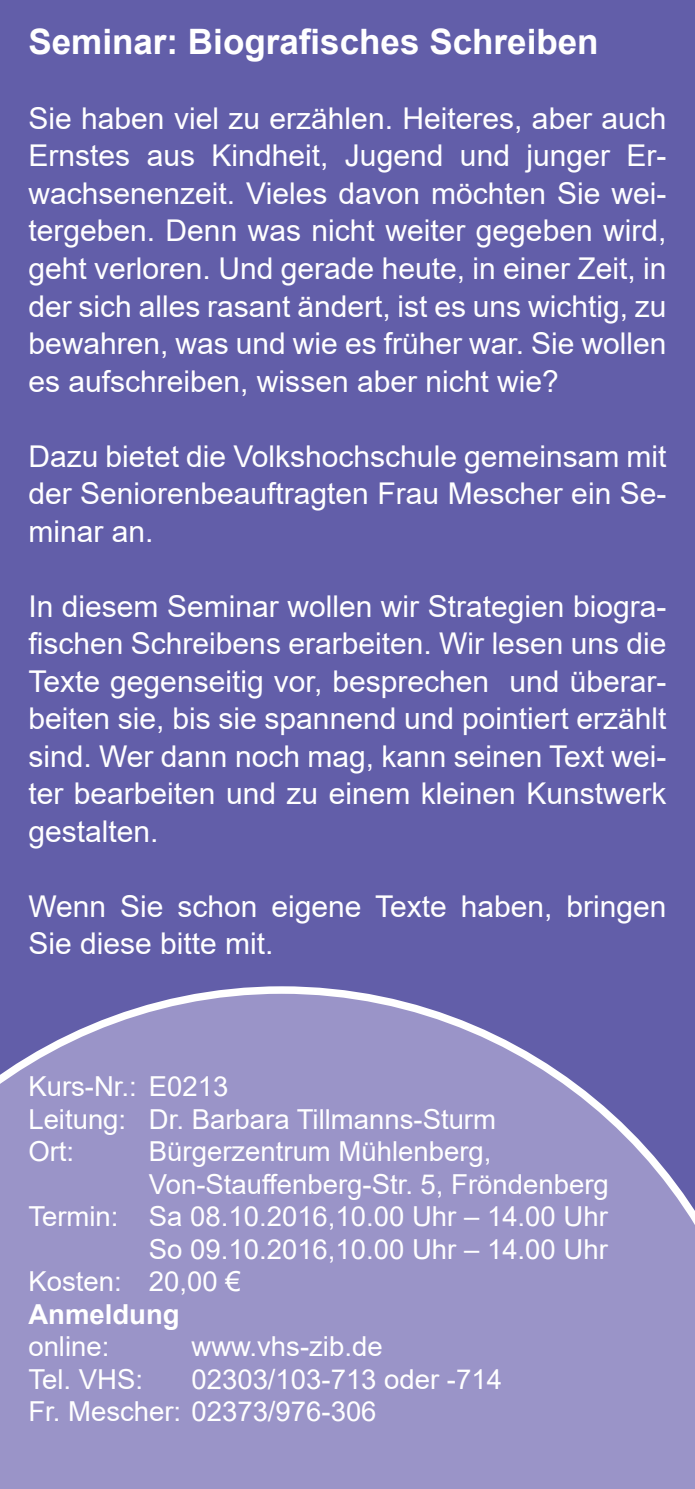
<style>
.page{position:relative;width:695px;height:1489px;background:#fff}
.page>*{position:absolute;margin:0;border:0;box-sizing:border-box;transform-origin:0 0}
.t1{font:700 35px "Arial";color:#fff}
.t2{font:30px/37.5px "Arial";color:#fff;text-align:justify}
.t3{font:27.5px/32.5px "Arial";color:#fff}
.t4{font:700 27.5px "Arial";color:#fff}
</style>
<div class="page">
<div style="left:0;top:0;width:694px;height:1488px;background:#625ea9"></div>
<svg style="left:0;top:986px;width:694px;height:502px;background:#9590c5"></svg>
<p class="t1" style="left:28px;top:17px;width:571px">Seminar: Biografisches Schreiben</p>
<p class="t2" style="left:28px;top:99px;width:639px">Sie haben viel zu erzählen. Heiteres, aber auch Ernstes aus Kindheit, Jugend und junger Er&shy;wachsenenzeit. Vieles davon möchten Sie wei&shy;tergeben. Denn was nicht weiter gegeben wird, geht verloren. Und gerade heute, in einer Zeit, in der sich alles rasant ändert, ist es uns wichtig, zu bewahren, was und wie es früher war. Sie wollen es aufschreiben, wissen aber nicht wie?</p>
<p class="t2" style="left:28px;top:437px;width:639px">Dazu bietet die Volkshochschule gemeinsam mit der Seniorenbeauftragten Frau Mescher ein Se&shy;minar an.</p>
<p class="t2" style="left:28px;top:587px;width:639px">In diesem Seminar wollen wir Strategien biogra&shy;fischen Schreibens erarbeiten. Wir lesen uns die Texte gegenseitig vor, besprechen und überar&shy;beiten sie, bis sie spannend und pointiert erzählt sind. Wer dann noch mag, kann seinen Text wei&shy;ter bearbeiten und zu einem kleinen Kunstwerk gestalten.</p>
<p class="t2" style="left:28px;top:887px;width:639px">Wenn Sie schon eigene Texte haben, bringen<br>Sie diese bitte mit.</p>
<p class="t3" style="left:28px;top:1069px;width:469px">Kurs-Nr.: E0213<br>Leitung: Dr. Barbara Tillmanns-Sturm<br>Ort:</p>
<p class="t3" style="left:149px;top:1134px;width:344px">Bürgerzentrum Mühlenberg,</p>
<p class="t3" style="left:149px;top:1167px;width:461px">Von-Stauffenberg-Str. 5, Fröndenberg</p>
<p class="t3" style="left:28px;top:1199px;width:581px">Termin: Sa 08.10.2016,10.00 Uhr – 14.00 Uhr</p>
<p class="t3" style="left:149px;top:1232px;width:460px">So 09.10.2016,10.00 Uhr – 14.00 Uhr</p>
<p class="t3" style="left:28px;top:1264px;width:214px">Kosten: 20,00 €</p>
<p class="t4" style="left:28px;top:1294px;width:153px">Anmeldung</p>
<p class="t3" style="left:28px;top:1329px;width:83px">online:</p>
<p class="t3" style="left:191px;top:1329px;width:193px">www.vhs-zib.de</p>
<p class="t3" style="left:28px;top:1362px;width:116px">Tel. VHS:</p>
<p class="t3" style="left:28px;top:1362px;width:475px;text-indent:163px">02303/103-713 oder -714<br>Fr. Mescher: 02373/976-306</p>
</div>
